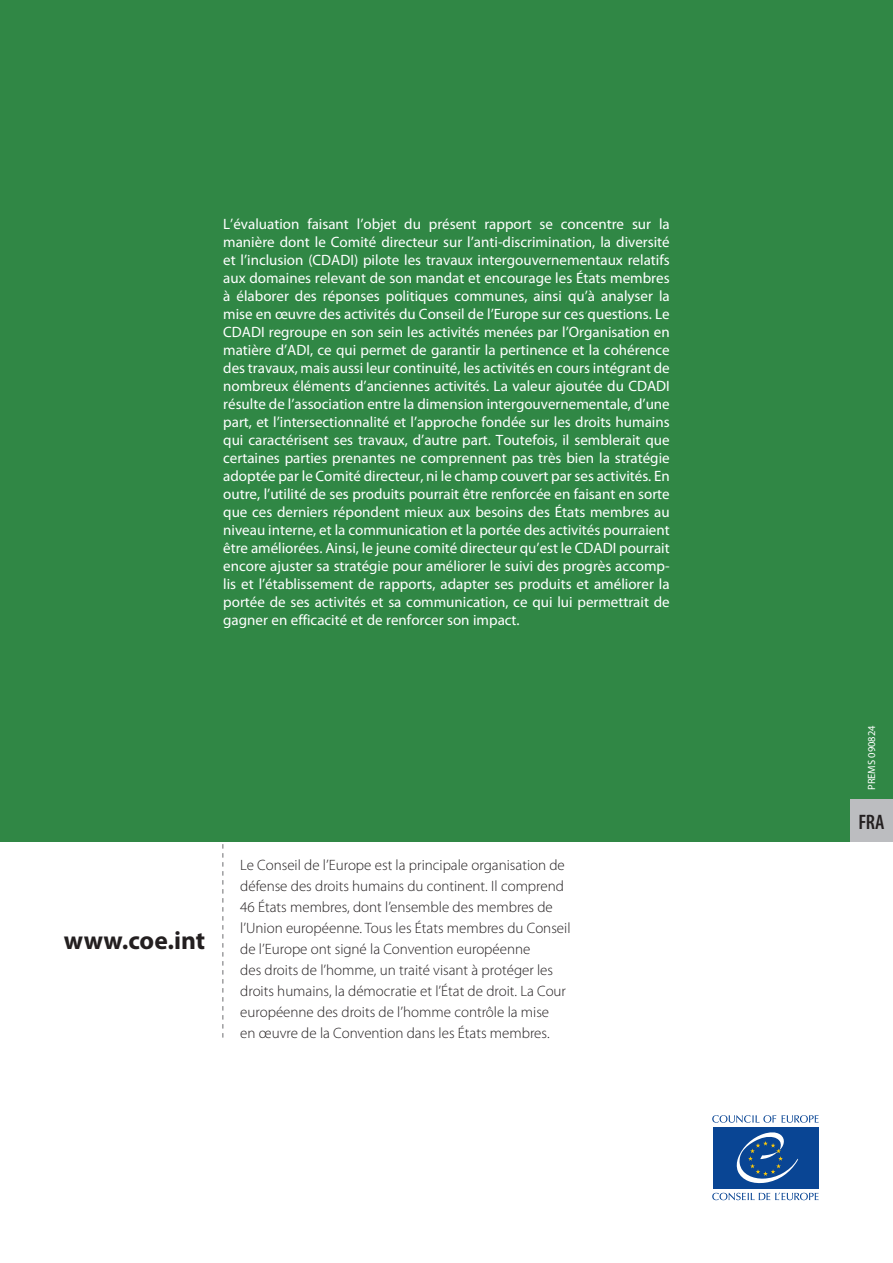
<style>
.page{position:relative;width:893px;height:1263px;background:#fff}
.page>*{position:absolute;margin:0;border:0;box-sizing:border-box;transform-origin:0 0}
.t1{font:700 25.5px "Myriad Pro";color:#231f20}
.t2{font:600 condensed 21px "Myriad Pro";color:#231f20}
.t3{font:15px/18px "Myriad Pro";color:#fff;text-align:justify}
.t4{font:300 15px/20.9px "Myriad Pro";color:#231f20}
.t5{font:10.5px "Myriad Pro";color:#fff}
</style>
<div class="page">
<svg style="left:712px;top:1115px;width:107px;height:8px"></svg>
<svg style="left:712px;top:1192px;width:107px;height:8px"></svg>
<div style="left:713px;top:1127px;width:105px;height:61px;background:#094594"></div>
<svg style="left:736px;top:1132px;width:62px;height:51px"></svg>
<div style="left:0;top:0;width:893px;height:842px;background:#308745"></div>
<svg style="left:222px;top:844px;width:1px;height:193px"></svg>
<div style="left:850px;top:799px;width:43px;height:43px;background:#bcbdc0"></div>
<p class="t3" style="left:223px;top:214px;width:448px">L’évaluation faisant l’objet du présent rapport se concentre sur la manière dont le Comité directeur sur l’anti-discrimination, la diversité et l’inclusion (CDADI) pilote les travaux intergouvernementaux relatifs aux domaines relevant de son mandat et encourage les États membres à élaborer des réponses politiques communes, ainsi qu’à analyser la mise en œuvre des activités du Conseil de l’Europe sur ces questions. Le CDADI regroupe en son sein les activités menées par l’Organisation en matière d’ADI, ce qui permet de garantir la pertinence et la cohérence des travaux, mais aussi leur continuité, les activités en cours intégrant de nombreux éléments d’anciennes activités. La valeur ajoutée du CDADI résulte de l’association entre la dimension intergouvernementale, d’une part, et l’intersectionnalité et l’approche fondée sur les droits humains qui caractérisent ses travaux, d’autre part. Toutefois, il semblerait que certaines parties prenantes ne comprennent pas très bien la stratégie adoptée par le Comité directeur, ni le champ couvert par ses activités. En outre, l’utilité de ses produits pourrait être renforcée en faisant en sorte que ces derniers répondent mieux aux besoins des États membres au niveau interne, et la communication et la portée des activités pourraient être améliorées. Ainsi, le jeune comité directeur qu’est le CDADI pourrait encore ajuster sa stratégie pour améliorer le suivi des progrès accomp&shy;lis et l’établissement de rapports, adapter ses produits et améliorer la portée de ses activités et sa communication, ce qui lui permettrait de gagner en efficacité et de renforcer son impact.</p>
<h1 class="t1" style="left:64px;top:924px;width:143px">www.coe.int</h1>
<p class="t4" style="left:240px;top:855px;width:332px">Le Conseil de l’Europe est la principale organisation de défense des droits humains du continent. Il comprend 46 États membres, dont l’ensemble des membres de l’Union européenne. Tous les États membres du Conseil de l’Europe ont signé la Convention européenne<br>des droits de l’homme, un traité visant à protéger les droits humains, la démocratie et l’État de droit. La Cour européenne des droits de l’homme contrôle la mise<br>en œuvre de la Convention dans les États membres.</p>
<p class="t5" style="left:865px;top:790px;width:66px;rotate:-90deg">PREMS 090824</p>
<h2 class="t2" style="left:858px;top:809px;width:28px">FRA</h2>
</div>
